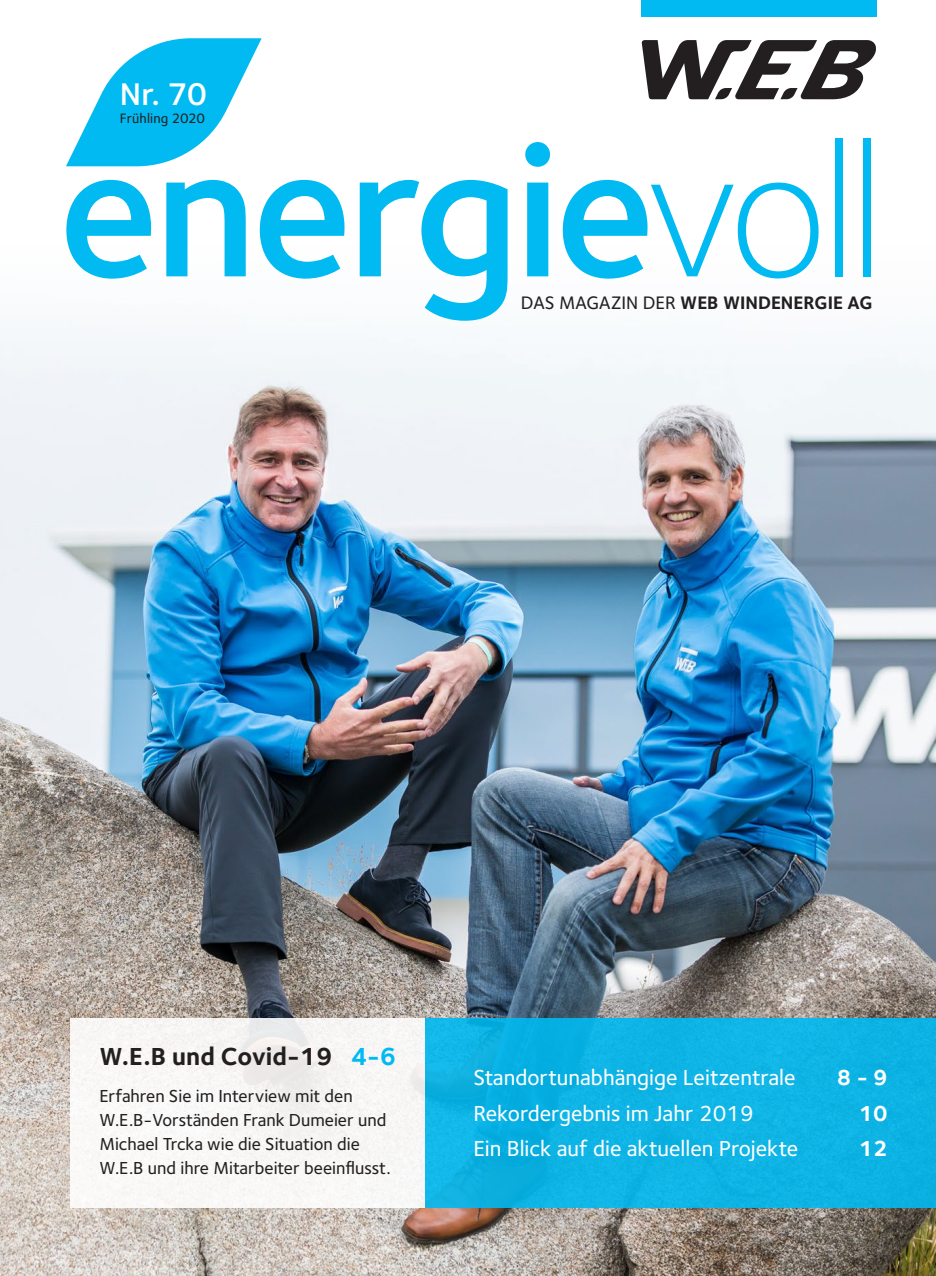
<style>
.page{position:relative;width:936px;height:1276px;background:#fff}
.page>*{position:absolute;margin:0;border:0;box-sizing:border-box;transform-origin:0 0}
.t1{font:600 192.15px "Foundry Sterling";letter-spacing:-.025em;color:#00baf1}
.t2{font:600 32.4px "Foundry Sterling";color:#fff}
.t3{font:700 25.5px "Foundry Sterling";color:#231f20}
.t4{font:500 22.5px "Foundry Sterling";color:#fff}
.t5{font:700 22.5px "Foundry Sterling";color:#fff}
.t6{font:700 18.75px "Foundry Sterling";color:#231f20}
.t7{font:500 18px/24px "Foundry Sterling";color:#231f20}
.t8{font:500 14.1px "Foundry Sterling";letter-spacing:.01em;color:#231f20}
.s1{font-weight:300}
.s2{font-weight:500}
.s3{color:#00baf1}
</style>
<div class="page">
<img style="left:0;top:338px;width:935px;height:938px">
<div style="left:70px;top:1018px;width:355px;height:190px;background:#f8f7f6"></div>
<div style="left:425px;top:1018px;width:510px;height:190px;background:#0db3e4"></div>
<svg style="left:66px;top:38px;width:195px;height:128px"></svg>
<div style="left:641px;top:0;width:235px;height:16px;background:#00baf1"></div>
<svg style="left:641px;top:40px;width:235px;height:59px"></svg>
<h2 class="t2" style="left:120px;top:75px;width:89px">Nr. 70</h2>
<p class="t8" style="left:120px;top:110px;width:87px">Frühling 2020</p>
<h1 class="t1" style="left:58px;top:98px;width:827px">energie<span class="s1">voll</span></h1>
<p class="t6" style="left:521px;top:292px;width:353px"><span class="s2">DAS MAGAZIN DER</span> WEB WINDENERGIE AG</p>
<h3 class="t3" style="left:99px;top:1041px;width:298px">W.E.B und Covid-19 <span class="s3">4-6</span></h3>
<p class="t7" style="left:99px;top:1084px;width:293px">Erfahren Sie im Interview mit den W.E.B-Vorständen Frank Dumeier und Michael Trcka wie die Situation die W.E.B und ihre Mitarbeiter beeinflusst.</p>
<p class="t4" style="left:473px;top:1064px;width:323px">Standortunabhängige Leitzentrale</p>
<p class="t5" style="left:836px;top:1064px;width:52px">8 - 9</p>
<p class="t4" style="left:473px;top:1100px;width:282px">Rekordergebnis im Jahr 2019</p>
<p class="t5" style="left:858px;top:1100px;width:30px">10</p>
<p class="t4" style="left:473px;top:1135px;width:326px">Ein Blick auf die aktuellen Projekte</p>
<p class="t5" style="left:858px;top:1135px;width:30px">12</p>
</div>
